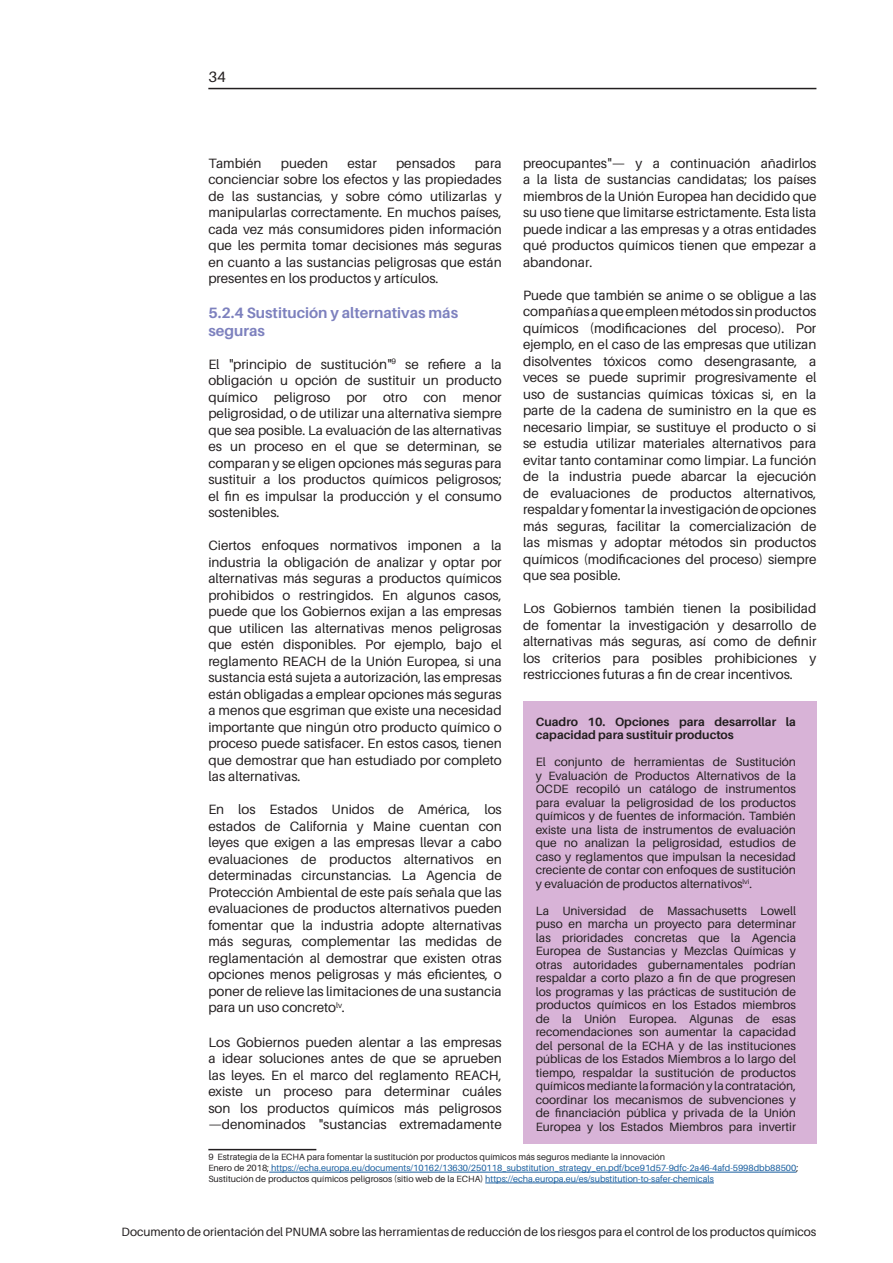
<style>
.page{position:relative;width:893px;height:1263px;background:#fff}
.page>*{position:absolute;margin:0;border:0;box-sizing:border-box;transform-origin:0 0}
.t1{font:700 15px/18px "Aileron";color:#7d81be}
.t2{font:15px "Aileron";color:#231f20}
.Body{font:13.5px/16.5px "Aileron";color:#231f20;text-align:justify}
.t3{font:12px/13.5px "Aileron";color:#231f20;text-align:justify}
.t4{font:700 12px/13.5px "Aileron";color:#231f20}
.t5{font:9px/10.8px "Aileron";color:#175d9e}
.t6{font:9px "Aileron";color:#231f20}
.s1{color:#231f20}
</style>
<div class="page">
<hr style="left:208px;top:88px;width:608px;height:1px;background:#231f20">
<div style="left:523px;top:702px;width:293px;height:442px;background:#d8b3d7"></div>
<hr style="left:208px;top:1149px;width:108px;height:1px;background:#231f20">
<hr style="left:269px;top:1172px;width:527px;height:1px;background:#175d9e">
<hr style="left:485px;top:1183px;width:229px;height:1px;background:#175d9e">
<p class="t2" style="left:208px;top:68px;width:19px">34</p>
<p class="Body" style="left:208px;top:155px;width:55px">También</p>
<p class="Body" style="left:281px;top:155px;width:49px">pueden</p>
<p class="Body" style="left:347px;top:155px;width:31px">estar</p>
<p class="Body" style="left:396px;top:155px;width:61px">pensados</p>
<p class="Body" style="left:523px;top:155px;width:295px">preocupantes"— y a continuación añadirlos a la lista de sustancias candidatas; los países miembros de la Unión Europea han decidido que su uso tiene que limitarse estrictamente. Esta lista puede indicar a las empresas y a otras entidades qué productos químicos tienen que empezar a abandonar.</p>
<p class="Body" style="left:523px;top:287px;width:295px">Puede que también se anime o se obligue a las compañías a que empleen métodos sin productos químicos (modificaciones del proceso). Por ejemplo, en el caso de las empresas que utilizan disolventes tóxicos como desengrasante, a veces se puede suprimir progresivamente el uso de sustancias químicas tóxicas si, en la parte de la cadena de suministro en la que es necesario limpiar, se sustituye el producto o si se estudia utilizar materiales alternativos para evitar tanto contaminar como limpiar. La función de la industria puede abarcar la ejecución de evaluaciones de productos alternativos, respaldar y fomentar la investigación de opciones más seguras, facilitar la comercialización de las mismas y adoptar métodos sin productos químicos (modificaciones del proceso) siempre que sea posible.</p>
<p class="Body" style="left:523px;top:600px;width:295px">Los Gobiernos también tienen la posibilidad de fomentar la investigación y desarrollo de alternativas más seguras, así como de definir los criterios para posibles prohibiciones y restricciones futuras a fin de crear incentivos.</p>
<p class="t4" style="left:536px;top:715px;width:262px">Cuadro 10. Opciones para desarrollar la capacidad para sustituir productos</p>
<p class="t3" style="left:536px;top:755px;width:262px">El conjunto de herramientas de Sustitución y Evaluación de Productos Alternativos de la OCDE recopiló un catálogo de instrumentos para evaluar la peligrosidad de los productos químicos y de fuentes de información. También existe una lista de instrumentos de evaluación que no analizan la peligrosidad, estudios de caso y reglamentos que impulsan la necesidad creciente de contar con enfoques de sustitución y evaluación de productos alternativos<sup>lvi</sup>.</p>
<p class="t3" style="left:536px;top:904px;width:262px">La Universidad de Massachusetts Lowell puso en marcha un proyecto para determinar las prioridades concretas que la Agencia Europea de Sustancias y Mezclas Químicas y otras autoridades gubernamentales podrían respaldar a corto plazo a fin de que progresen los programas y las prácticas de sustitución de productos químicos en los Estados miembros de la Unión Europea. Algunas de esas recomendaciones son aumentar la capacidad del personal de la ECHA y de las instituciones públicas de los Estados Miembros a lo largo del tiempo, respaldar la sustitución de productos químicos mediante la formación y la contratación, coordinar los mecanismos de subvenciones y de financiación pública y privada de la Unión Europea y los Estados Miembros para invertir</p>
<p class="Body" style="left:208px;top:155px;width:295px;text-indent:266px">para concienciar sobre los efectos y las propiedades de las sustancias, y sobre cómo utilizarlas y manipularlas correctamente. En muchos países, cada vez más consumidores piden información que les permita tomar decisiones más seguras en cuanto a las sustancias peligrosas que están presentes en los productos y artículos.</p>
<p class="t1" style="left:208px;top:304px;width:251px">5.2.4 Sustitución y alternativas más seguras</p>
<p class="Body" style="left:208px;top:356px;width:295px">El "principio de sustitución"<sup>9</sup> se refiere a la obligación u opción de sustituir un producto químico peligroso por otro con menor peligrosidad, o de utilizar una alternativa siempre que sea posible. La evaluación de las alternativas es un proceso en el que se determinan, se comparan y se eligen opciones más seguras para sustituir a los productos químicos peligrosos; el fin es impulsar la producción y el consumo sostenibles.</p>
<p class="Body" style="left:208px;top:537px;width:295px">Ciertos enfoques normativos imponen a la industria la obligación de analizar y optar por alternativas más seguras a productos químicos prohibidos o restringidos. En algunos casos, puede que los Gobiernos exijan a las empresas que utilicen las alternativas menos peligrosas que estén disponibles. Por ejemplo, bajo el reglamento REACH de la Unión Europea, si una sustancia está sujeta a autorización, las empresas están obligadas a emplear opciones más seguras a menos que esgriman que existe una necesidad importante que ningún otro producto químico o proceso puede satisfacer. En estos casos, tienen que demostrar que han estudiado por completo las alternativas.</p>
<p class="Body" style="left:208px;top:801px;width:295px">En los Estados Unidos de América, los estados de California y Maine cuentan con leyes que exigen a las empresas llevar a cabo evaluaciones de productos alternativos en determinadas circunstancias. La Agencia de Protección Ambiental de este país señala que las evaluaciones de productos alternativos pueden fomentar que la industria adopte alternativas más seguras, complementar las medidas de reglamentación al demostrar que existen otras opciones menos peligrosas y más eficientes, o poner de relieve las limitaciones de una sustancia para un uso concreto<sup>lv</sup>.</p>
<p class="Body" style="left:208px;top:1034px;width:295px">Los Gobiernos pueden alentar a las empresas a idear soluciones antes de que se aprueben las leyes. En el marco del reglamento REACH, existe un proceso para determinar cuáles son los productos químicos más peligrosos —denominados "sustancias extremadamente</p>
<p class="t6" style="left:208px;top:1152px;width:458px">9 Estrategia de la ECHA para fomentar la sustitución por productos químicos más seguros mediante la innovación</p>
<p class="t5" style="left:208px;top:1163px;width:591px"><span class="s1">Enero de 2018;</span> https://echa.europa.eu/documents/10162/13630/250118_substitution_strategy_en.pdf/bce91d57-9dfc-2a46-4afd-5998dbb88500<span class="s1">;<br>Sustitución de productos químicos peligrosos (sitio web de la ECHA)</span> https://echa.europa.eu/es/substitution-to-safer-chemicals</p>
<p class="t3" style="left:122px;top:1225px;width:696px">Documento de orientación del PNUMA sobre las herramientas de reducción de los riesgos para el control de los productos químicos</p>
</div>
